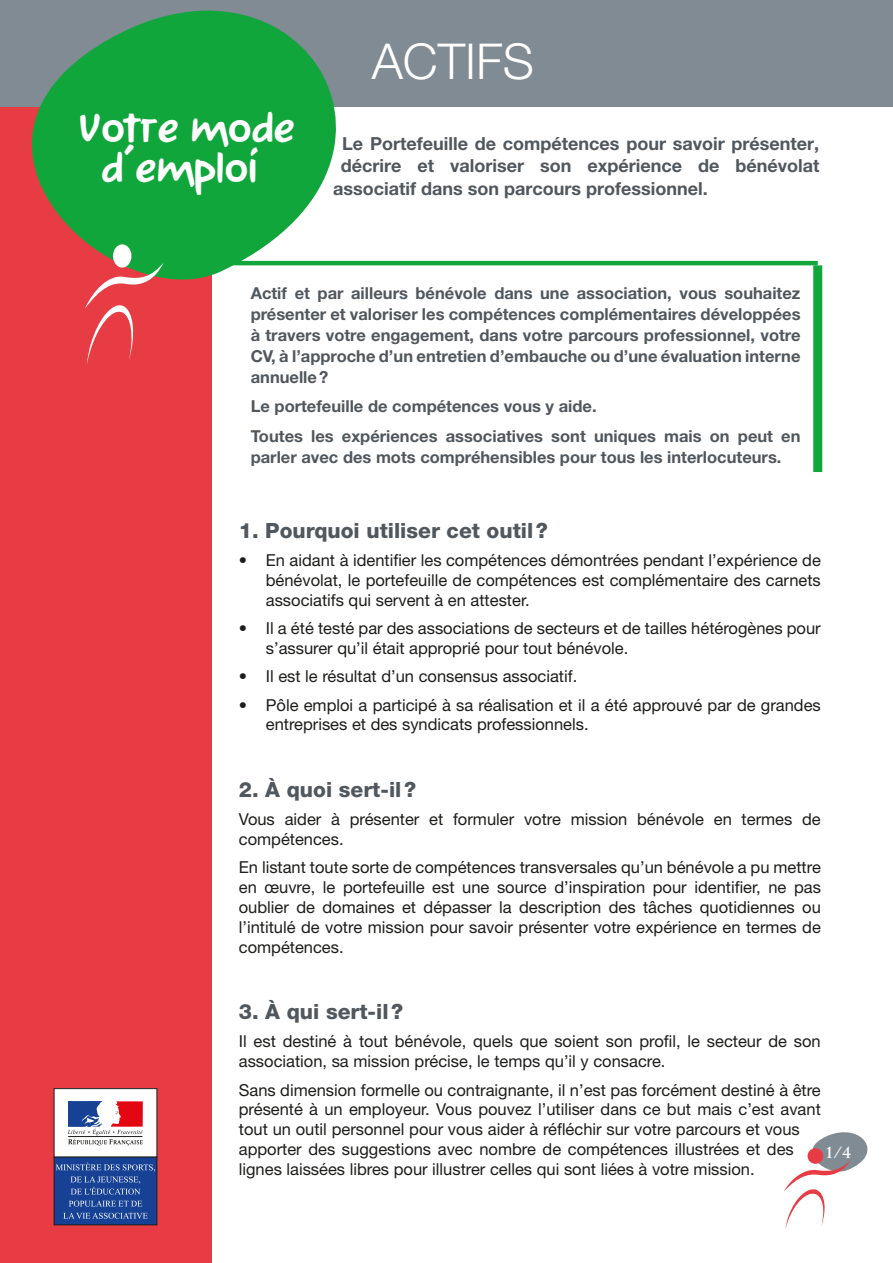
<style>
.page{position:relative;width:893px;height:1263px;background:#fff}
.page>*{position:absolute;margin:0;border:0;box-sizing:border-box;transform-origin:0 0}
.t1{font:300 49.5px "Helvetica Neue LT Std";color:#fff}
.t2{font:900 40.5px/40.5px "Ad Pro LT Std";color:#fff;text-align:center}
.t3{font:800 21px "Helvetica Neue LT Std";color:#50575d}
.t4{font:700 18px "Helvetica Neue LT Std";color:#50575d}
.t5{font:16.5px/19.8px "Helvetica Neue LT Std";color:#1d1d1b}
.t6{font:700 16.5px/21px "Helvetica Neue LT Std";color:#50575d;text-align:justify}
.t7{font:700 15px "Trajan Pro";color:#fff}
</style>
<div class="page">
<div style="left:0;top:0;width:212px;height:1263px;background:#e83c44"></div>
<div style="left:54px;top:1088px;width:103px;height:69px;background:#fff"></div>
<div style="left:54px;top:1088px;width:103px;height:69px;border:1px solid #1d1d1b"></div>
<svg style="left:68px;top:1101px;width:75px;height:44px"></svg>
<div style="left:54px;top:1157px;width:103px;height:68px;background:#164194"></div>
<div style="left:54px;top:1157px;width:103px;height:68px;border:1px solid #1d1d1b"></div>
<svg style="left:56px;top:1163px;width:99px;height:31px"></svg>
<svg style="left:69px;top:1200px;width:73px;height:6px"></svg>
<svg style="left:63px;top:1213px;width:85px;height:6px"></svg>
<div style="left:0;top:0;width:893px;height:106px;background:#808b94"></div>
<div style="left:813px;top:265px;width:9px;height:207px;background:#11a63c"></div>
<hr style="left:225px;top:261px;width:593px;height:4px;background:#11a63c">
<svg style="left:0;top:10px;width:445px;height:270px;fill:#11a63c"></svg>
<svg style="left:85px;top:244px;width:78px;height:120px"></svg>
<svg style="left:784px;top:1132px;width:84px;height:97px"></svg>
<h2 class="t2" style="left:78px;top:109px;width:218px">Votre mode d’emploi</h2>
<h1 class="t1" style="left:372px;top:31px;width:161px">ACTIFS</h1>
<p class="t4" style="left:342px;top:132px;width:478px">Le Portefeuille de compétences pour savoir présenter,</p>
<p class="t4" style="left:341px;top:155px;width:480px">décrire et valoriser son expérience de bénévolat</p>
<p class="t4" style="left:333px;top:177px;width:376px">associatif dans son parcours professionnel.</p>
<p class="t6" style="left:251px;top:282px;width:551px">Actif et par ailleurs bénévole dans une association, vous souhaitez présenter et valoriser les compétences complémentaires développées à travers votre engagement, dans votre parcours professionnel, votre CV, à l’approche d’un entretien d’embauche ou d’une évaluation interne annuelle?</p>
<p class="t6" style="left:251px;top:391px;width:551px;line-height:29.5px">Le portefeuille de compétences vous y aide.<br>Toutes les expériences associatives sont uniques mais on peut en</p>
<p class="t6" style="left:251px;top:446px;width:532px">parler avec des mots compréhensibles pour tous les interlocuteurs.</p>
<p class="t3" style="left:239px;top:518px;width:311px">1. Pourquoi utiliser cet outil?</p>
<p class="t5" style="left:266px;top:550px;width:557px;text-align:justify;text-indent:-27px">• En aidant à identifier les compétences démontrées pendant l’expérience de bénévolat, le portefeuille de compétences est complémentaire des carnets associatifs qui servent à en attester.</p>
<p class="t5" style="left:266px;top:618px;width:556px;text-indent:-27px">• Il a été testé par des associations de secteurs et de tailles hétérogènes pour s’assurer qu’il était approprié pour tout bénévole.</p>
<p class="t5" style="left:239px;top:666px;width:340px">• Il est le résultat d’un consensus associatif.</p>
<p class="t5" style="left:266px;top:695px;width:556px;text-indent:-27px">• Pôle emploi a participé à sa réalisation et il a été approuvé par de grandes entreprises et des syndicats professionnels.</p>
<p class="t3" style="left:239px;top:777px;width:179px">2. À quoi sert-il?</p>
<p class="t5" style="left:239px;top:809px;width:583px">Vous aider à présenter et formuler votre mission bénévole en termes de compétences.</p>
<p class="t5" style="left:239px;top:857px;width:584px;text-align:justify">En listant toute sorte de compétences transversales qu’un bénévole a pu mettre en œuvre, le portefeuille est une source d’inspiration pour identifier, ne pas oublier de domaines et dépasser la description des tâches quotidiennes ou l’intitulé de votre mission pour savoir présenter votre expérience en termes de compétences.</p>
<p class="t3" style="left:239px;top:999px;width:166px">3. À qui sert-il?</p>
<p class="t5" style="left:239px;top:1031px;width:583px">Il est destiné à tout bénévole, quels que soient son profil, le secteur de son association, sa mission précise, le temps qu’il y consacre.</p>
<p class="t5" style="left:239px;top:1079px;width:583px">Sans dimension formelle ou contraignante, il n’est pas forcément destiné à être présenté à un employeur. Vous pouvez l’utiliser dans ce but mais c’est avant tout un outil personnel pour vous aider à réfléchir sur votre parcours et vous apporter des suggestions avec nombre de compétences illustrées et des lignes laissées libres pour illustrer celles qui sont liées à votre mission.</p>
<p class="t7" style="left:825px;top:1143px;width:28px">1/4</p>
</div>
